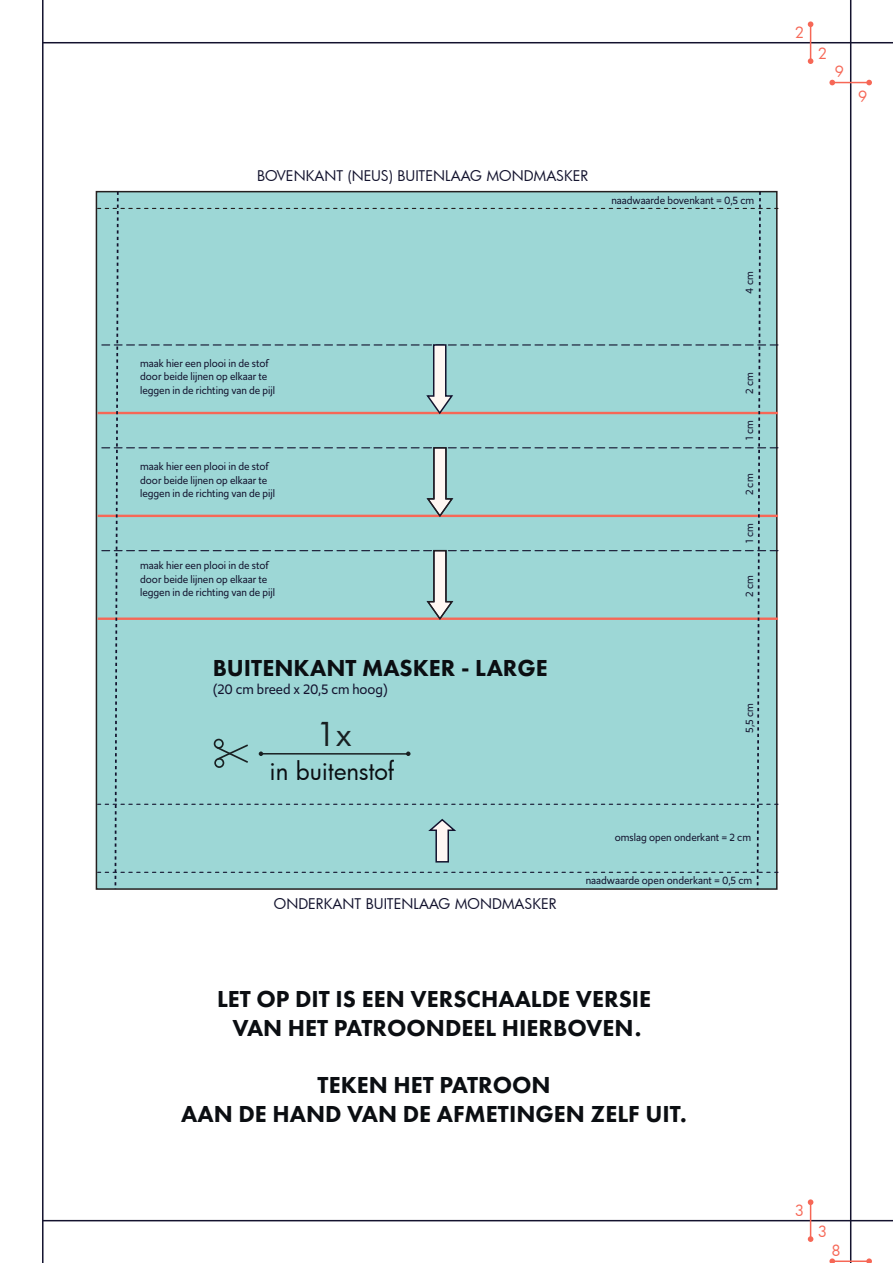
<style>
.page{position:relative;width:893px;height:1263px;background:#fff}
.page>*{position:absolute;margin:0;border:0;box-sizing:border-box;transform-origin:0 0}
.t1{font:32.1px "Futura";color:#192022}
.t2{font:800 24px/28.8px "Futura PT";color:#0b0e12;text-align:center}
.t3{font:24px "Futura";color:#0b0e12}
.t4{font:15px "Futura";color:#f66756}
.t5{font:14.4px "Futura";color:#13132e}
.t6{font:14.4px "Upgrade";color:#13122e}
.t7{font:10.95px/13.2px "Upgrade";color:#13132e}
</style>
<div class="page">
<div style="left:98px;top:190px;width:680px;height:700px;background:#9dd7d6"></div>
<hr style="left:43px;top:42px;width:849px;height:1px;background:#13122e">
<hr style="left:43px;top:1220px;width:849px;height:1px;background:#13122e">
<hr style="left:42px;top:0;width:2px;height:1263px;background:#13122e">
<hr style="left:850px;top:0;width:1px;height:1263px;background:#13122e">
<hr style="left:832px;top:82px;width:37px;height:1px;background:#f66756">
<svg style="left:829px;top:80px;width:6px;height:5px"></svg>
<svg style="left:866px;top:80px;width:6px;height:5px"></svg>
<hr style="left:810px;top:24px;width:1px;height:37px;background:#f66756">
<svg style="left:808px;top:21px;width:5px;height:6px"></svg>
<svg style="left:808px;top:58px;width:5px;height:6px"></svg>
<hr style="left:810px;top:1202px;width:1px;height:37px;background:#f66756">
<svg style="left:808px;top:1199px;width:5px;height:6px"></svg>
<svg style="left:808px;top:1236px;width:5px;height:6px"></svg>
<hr style="left:832px;top:1260px;width:37px;height:2px;background:#f66756">
<svg style="left:829px;top:1258px;width:6px;height:5px"></svg>
<svg style="left:866px;top:1258px;width:6px;height:5px"></svg>
<h3 class="t5" style="left:257px;top:169px;width:333px">BOVENKANT (NEUS) BUITENLAAG MONDMASKER</h3>
<p class="t7" style="left:611px;top:194px;width:144px">naadwaarde bovenkant = 0,5 cm</p>
<p class="t7" style="left:140px;top:358px;width:137px">maak hier een plooi in de stof door beide lijnen op elkaar te leggen in de richting van de pijl</p>
<p class="t7" style="left:140px;top:461px;width:137px">maak hier een plooi in de stof door beide lijnen op elkaar te leggen in de richting van de pijl</p>
<p class="t7" style="left:140px;top:560px;width:137px">maak hier een plooi in de stof door beide lijnen op elkaar te leggen in de richting van de pijl</p>
<h2 class="t2" style="left:213px;top:653px;width:337px">BUITENKANT MASKER - LARGE</h2>
<h3 class="t6" style="left:213px;top:683px;width:177px">(20 cm breed x 20,5 cm hoog)</h3>
<h1 class="t1" style="left:316px;top:719px;width:37px">1x</h1>
<h2 class="t3" style="left:269px;top:760px;width:127px">in buitenstof</h2>
<p class="t7" style="left:744px;top:294px;width:24px;rotate:-90deg">4 cm</p>
<p class="t7" style="left:744px;top:394px;width:23px;rotate:-90deg">2 cm</p>
<p class="t7" style="left:744px;top:440px;width:21px;rotate:-90deg">1 cm</p>
<p class="t7" style="left:744px;top:495px;width:23px;rotate:-90deg">2 cm</p>
<p class="t7" style="left:744px;top:543px;width:21px;rotate:-90deg">1 cm</p>
<p class="t7" style="left:744px;top:597px;width:23px;rotate:-90deg">2 cm</p>
<p class="t7" style="left:744px;top:733px;width:31px;rotate:-90deg">5,5 cm</p>
<p class="t7" style="left:615px;top:832px;width:138px">omslag open onderkant = 2 cm</p>
<h3 class="t5" style="left:274px;top:897px;width:284px">ONDERKANT BUITENLAAG MONDMASKER</h3>
<p class="t7" style="left:586px;top:874px;width:168px">naadwaarde open onderkant = 0,5 cm</p>
<h2 class="t2" style="left:217px;top:984px;width:436px">LET OP DIT IS EEN VERSCHAALDE VERSIE<br>VAN HET PATROONDEEL HIERBOVEN.</h2>
<h2 class="t2" style="left:181px;top:1071px;width:507px">TEKEN HET PATROON<br>AAN DE HAND VAN DE AFMETINGEN ZELF UIT.</h2>
<h3 class="t4" style="left:795px;top:25px;width:11px">2</h3>
<h3 class="t4" style="left:818px;top:46px;width:11px">2</h3>
<h3 class="t4" style="left:835px;top:65px;width:11px">9</h3>
<h3 class="t4" style="left:858px;top:89px;width:11px">9</h3>
<h3 class="t4" style="left:795px;top:1203px;width:11px">3</h3>
<h3 class="t4" style="left:818px;top:1224px;width:11px">3</h3>
<h3 class="t4" style="left:832px;top:1243px;width:11px">8</h3>
</div>
